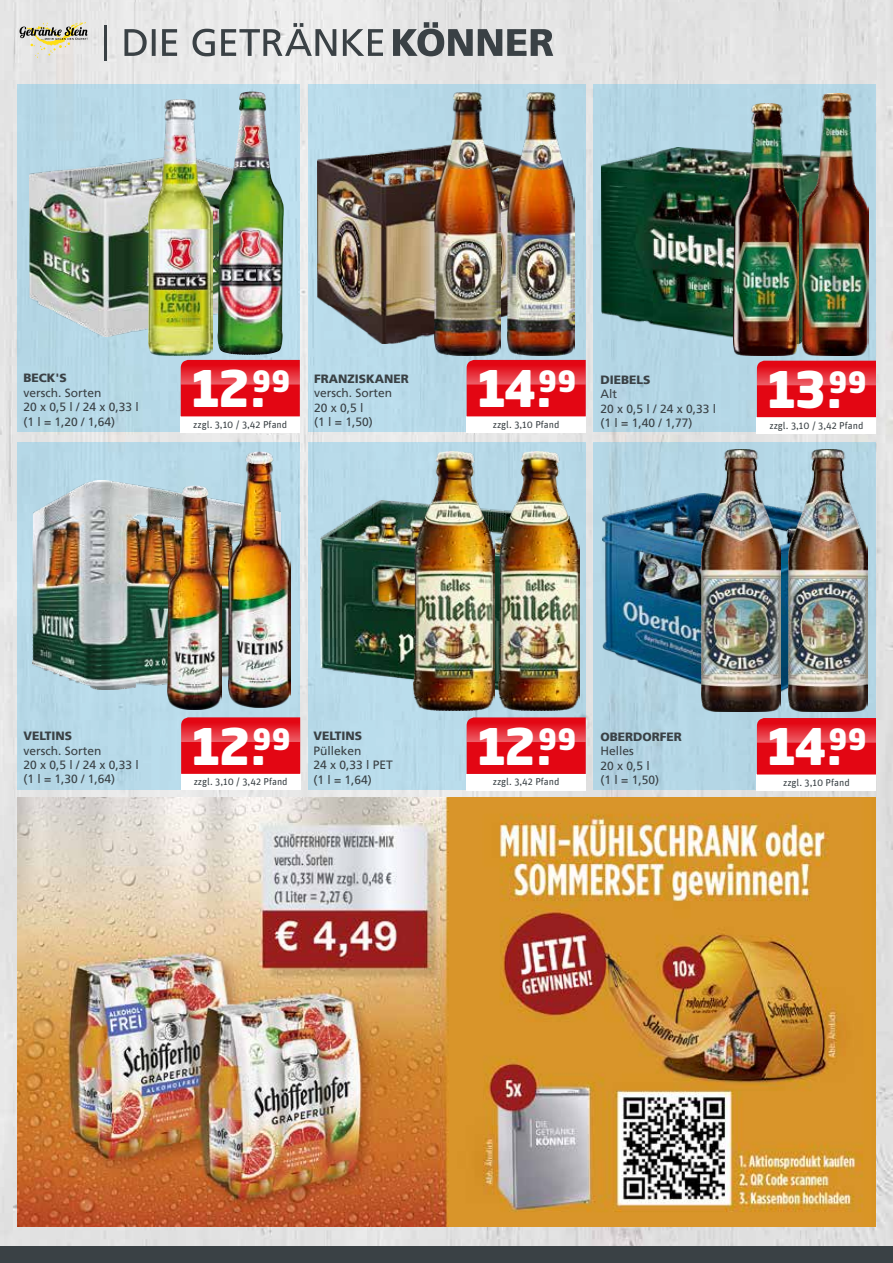
<style>
.page{position:relative;width:893px;height:1263px;background:#fff}
.page>*{position:absolute;margin:0;border:0;box-sizing:border-box;transform-origin:0 0}
.t1{font:900 49.8px "Neo Tech Std";letter-spacing:-.1em;color:#fff}
.t2{font:900 29.1px "Neo Tech Std";color:#fff}
.t3{font:12px/14.4px "Frutiger LT";color:#3a4145}
.t4{font:900 12px "Frutiger LT";color:#3a4145}
.t5{font:9.9px "Unit Rounded OT";color:#3a4145}
</style>
<div class="page">
<img style="left:0;top:0;width:893px;height:1247px">
<div style="left:0;top:1247px;width:893px;height:16px;background:#3a4145"></div>
<div style="left:308px;top:84px;width:278px;height:348px;background:#b8dae9"></div>
<div style="left:308px;top:442px;width:278px;height:348px;background:#b9dbea"></div>
<div style="left:593px;top:84px;width:283px;height:348px;background:#b4d6e5"></div>
<div style="left:593px;top:442px;width:283px;height:348px;background:#b3d5e4"></div>
<svg style="left:17px;top:84px;width:283px;height:348px;background:#aecfd8"></svg>
<div style="left:17px;top:442px;width:283px;height:348px;background:#b8dae9"></div>
<img style="left:17px;top:797px;width:859px;height:430px">
<img style="left:30px;top:156px;width:238px;height:180px">
<img style="left:218px;top:92px;width:42px;height:263px">
<img style="left:149px;top:100px;width:64px;height:255px">
<div style="left:467px;top:416px;width:119px;height:16px;background:#fff"></div>
<svg style="left:467px;top:360px;width:119px;height:56px;background:#e41622"></svg>
<div style="left:181px;top:416px;width:119px;height:16px;background:#fff"></div>
<svg style="left:181px;top:360px;width:119px;height:56px;background:#e41622"></svg>
<img style="left:317px;top:147px;width:191px;height:196px">
<img style="left:434px;top:93px;width:67px;height:262px">
<img style="left:508px;top:93px;width:67px;height:262px">
<div style="left:757px;top:417px;width:119px;height:16px;background:#fff"></div>
<svg style="left:757px;top:361px;width:119px;height:56px;background:#e41622"></svg>
<img style="left:601px;top:147px;width:201px;height:196px">
<img style="left:734px;top:103px;width:64px;height:252px">
<img style="left:802px;top:93px;width:67px;height:262px">
<div style="left:181px;top:774px;width:119px;height:16px;background:#fff"></div>
<svg style="left:181px;top:717px;width:119px;height:57px;background:#e41824"></svg>
<img style="left:32px;top:480px;width:197px;height:209px">
<img style="left:229px;top:451px;width:62px;height:257px">
<img style="left:167px;top:485px;width:55px;height:224px">
<div style="left:467px;top:774px;width:119px;height:16px;background:#fff"></div>
<svg style="left:467px;top:717px;width:119px;height:57px;background:#e31724"></svg>
<img style="left:321px;top:500px;width:177px;height:191px">
<img style="left:414px;top:451px;width:81px;height:260px">
<img style="left:498px;top:451px;width:81px;height:260px">
<div style="left:757px;top:774px;width:119px;height:17px;background:#fff"></div>
<svg style="left:757px;top:718px;width:119px;height:56px;background:#e41622"></svg>
<img style="left:602px;top:494px;width:186px;height:205px">
<img style="left:702px;top:449px;width:79px;height:262px">
<img style="left:788px;top:449px;width:79px;height:262px">
<svg style="left:20px;top:22px;width:68px;height:36px;background:#ccc8b5"></svg>
<svg style="left:124px;top:22px;width:429px;height:34px;background:#a9acad"></svg>
<hr style="left:104px;top:25px;width:3px;height:35px;background:#3a4145">
<p class="t4" style="left:23px;top:371px;width:45px">BECK'S</p>
<p class="t3" style="left:23px;top:385px;width:117px">versch. Sorten<br>20 x 0,5 l / 24 x 0,33 l (1 l = 1,20 / 1,64)</p>
<h1 class="t1" style="left:189px;top:356px;width:103px">12.<sup>99</sup></h1>
<p class="t4" style="left:314px;top:371px;width:96px">FRANZISKANER</p>
<p class="t3" style="left:314px;top:386px;width:80px">versch. Sorten<br>20 x 0,5 l<br>(1 l = 1,50)</p>
<p class="t5" style="left:193px;top:418px;width:95px">zzgl. 3,10 / 3,42 Pfand</p>
<h1 class="t1" style="left:475px;top:356px;width:103px">14.<sup>99</sup></h1>
<p class="t5" style="left:493px;top:418px;width:68px">zzgl. 3,10 Pfand</p>
<p class="t4" style="left:601px;top:372px;width:52px">DIEBELS</p>
<p class="t3" style="left:601px;top:387px;width:18px">Alt</p>
<p class="t3" style="left:601px;top:401px;width:117px">20 x 0,5 l / 24 x 0,33 l (1 l = 1,40 / 1,77)</p>
<h1 class="t1" style="left:766px;top:357px;width:77px">13.</h1>
<h2 class="t2" style="left:828px;top:363px;width:40px">99</h2>
<p class="t5" style="left:769px;top:419px;width:95px">zzgl. 3,10 / 3,42 Pfand</p>
<p class="t4" style="left:23px;top:729px;width:50px">VELTINS</p>
<p class="t3" style="left:23px;top:743px;width:80px">versch. Sorten</p>
<p class="t3" style="left:23px;top:758px;width:117px">20 x 0,5 l / 24 x 0,33 l (1 l = 1,30 / 1,64)</p>
<h1 class="t1" style="left:190px;top:714px;width:77px">12.</h1>
<h2 class="t2" style="left:252px;top:720px;width:40px">99</h2>
<p class="t5" style="left:194px;top:776px;width:95px">zzgl. 3,10 / 3,42 Pfand</p>
<p class="t4" style="left:313px;top:729px;width:50px">VELTINS</p>
<p class="t3" style="left:313px;top:743px;width:50px">Pülleken</p>
<p class="t3" style="left:313px;top:758px;width:81px">24 x 0,33 l PET (1 l = 1,64)</p>
<h1 class="t1" style="left:475px;top:714px;width:77px">12.</h1>
<h2 class="t2" style="left:538px;top:720px;width:40px">99</h2>
<p class="t5" style="left:493px;top:776px;width:68px">zzgl. 3,42 Pfand</p>
<p class="t4" style="left:601px;top:730px;width:83px">OBERDORFER</p>
<p class="t3" style="left:601px;top:744px;width:35px">Helles</p>
<p class="t3" style="left:601px;top:758px;width:60px">20 x 0,5 l (1 l = 1,50)</p>
<h2 class="t2" style="left:828px;top:720px;width:40px">99</h2>
<h1 class="t1" style="left:766px;top:714px;width:77px">14.</h1>
<p class="t5" style="left:783px;top:776px;width:68px">zzgl. 3,10 Pfand</p>
</div>
